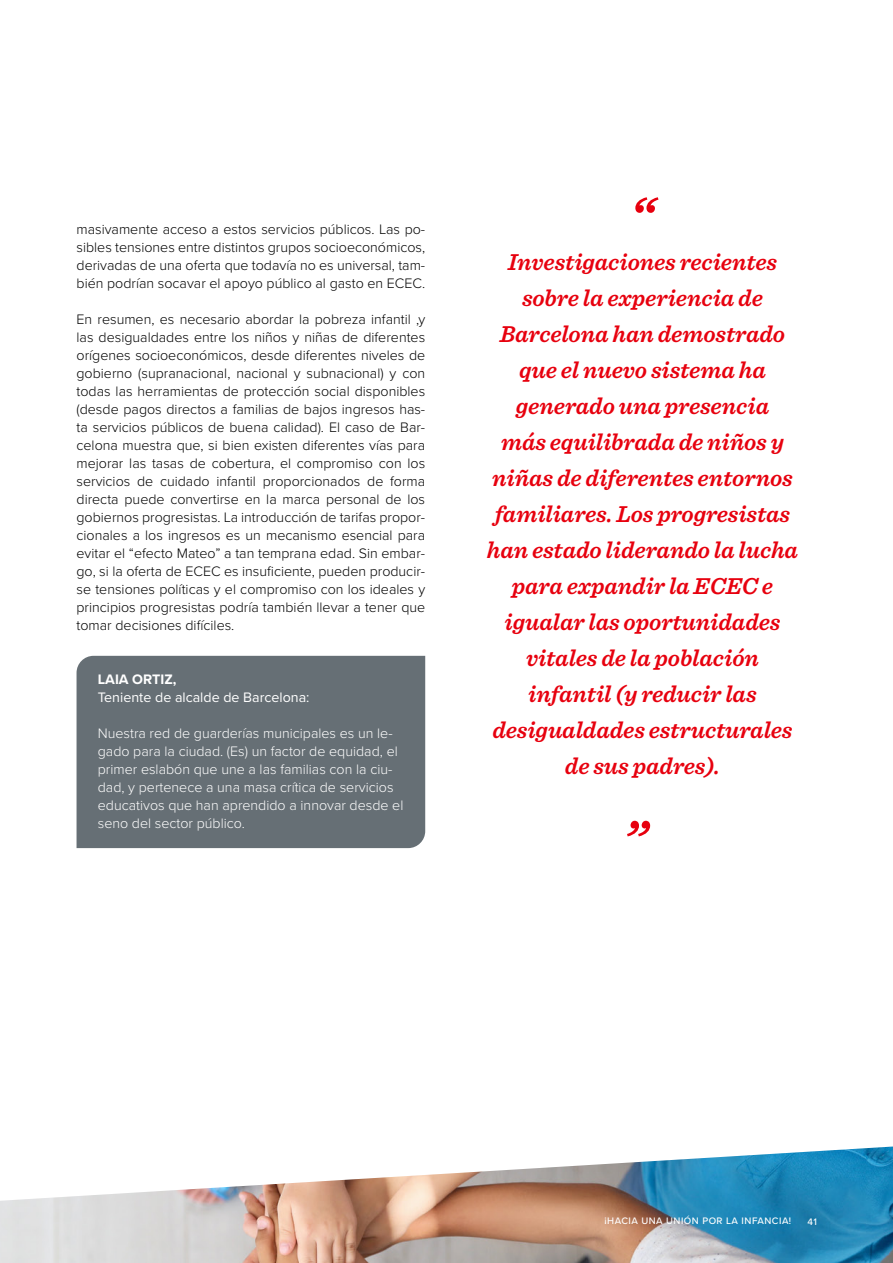
<style>
.page{position:relative;width:893px;height:1263px;background:#fff}
.page>*{position:absolute;margin:0;border:0;box-sizing:border-box;transform-origin:0 0}
.t1{font:italic 600 54px "Sentinel";color:#e7000e}
.t2{font:italic 600 24px/36px "Sentinel";letter-spacing:-.005em;color:#e7000e;text-align:center}
.t3{font:300 14.25px/18px "Proxima Nova";color:#000;text-align:justify}
.t4{font:300 14.25px/18px "Proxima Nova";color:#fff}
.t5{font:14.25px "Proxima Nova";color:#fff}
.t6{font:700 14.25px "Proxima Nova";color:#fff}
.t7{font:500 9.75px "Proxima Nova";letter-spacing:.05em;color:#fff}
</style>
<div class="page">
<img style="left:0;top:1146px;width:893px;height:117px">
<div style="left:77px;top:656px;width:348px;height:192px;background:#666f75"></div>
<p class="t3" style="left:77px;top:219px;width:350px">masivamente acceso a estos servicios públicos. Las po&shy;sibles tensiones entre distintos grupos socioeconómicos, derivadas de una oferta que todavía no es universal, tam&shy;bién podrían socavar el apoyo público al gasto en ECEC.</p>
<p class="t3" style="left:77px;top:309px;width:350px">En resumen, es necesario abordar la pobreza infantil ,y las desigualdades entre los niños y niñas de diferentes orígenes socioeconómicos, desde diferentes niveles de gobierno (supranacional, nacional y subnacional) y con todas las herramientas de protección social disponibles (desde pagos directos a familias de bajos ingresos has&shy;ta servicios públicos de buena calidad). El caso de Bar&shy;celona muestra que, si bien existen diferentes vías para mejorar las tasas de cobertura, el compromiso con los servicios de cuidado infantil proporcionados de forma directa puede convertirse en la marca personal de los gobiernos progresistas. La introducción de tarifas propor&shy;cionales a los ingresos es un mecanismo esencial para evitar el “efecto Mateo” a tan temprana edad. Sin embar&shy;go, si la oferta de ECEC es insuficiente, pueden producir&shy;se tensiones políticas y el compromiso con los ideales y principios progresistas podría también llevar a tener que tomar decisiones difíciles.</p>
<p class="t6" style="left:98px;top:669px;width:80px">LAIA ORTIZ,</p>
<p class="t5" style="left:98px;top:687px;width:213px">Teniente de alcalde de Barcelona:</p>
<p class="t4" style="left:98px;top:723px;width:307px">Nuestra red de guarderías municipales es un le&shy;gado para la ciudad. (Es) un factor de equidad, el primer eslabón que une a las familias con la ciu&shy;dad, y pertenece a una masa crítica de servicios educativos que han aprendido a innovar desde el seno del sector público.</p>
<h1 class="t1" style="left:630px;top:174px;width:26px">“</h1>
<p class="t2" style="left:487px;top:243px;width:313px">Investigaciones recientes sobre la experiencia de<br>Barcelona han demostrado que el nuevo sistema ha generado una presencia<br>más equilibrada de niños y niñas de diferentes entornos familiares. Los progresistas han estado liderando la lucha para expandir la ECEC e igualar las oportunidades vitales de la población infantil (y reducir las desigualdades estructurales de sus padres).</p>
<h1 class="t1" style="left:630px;top:768px;width:26px">„</h1>
<p class="t7" style="left:604px;top:1213px;width:188px">¡HACIA UNA UNIÓN POR LA INFANCIA!</p>
<p class="t7" style="left:808px;top:1214px;width:11px">41</p>
</div>
